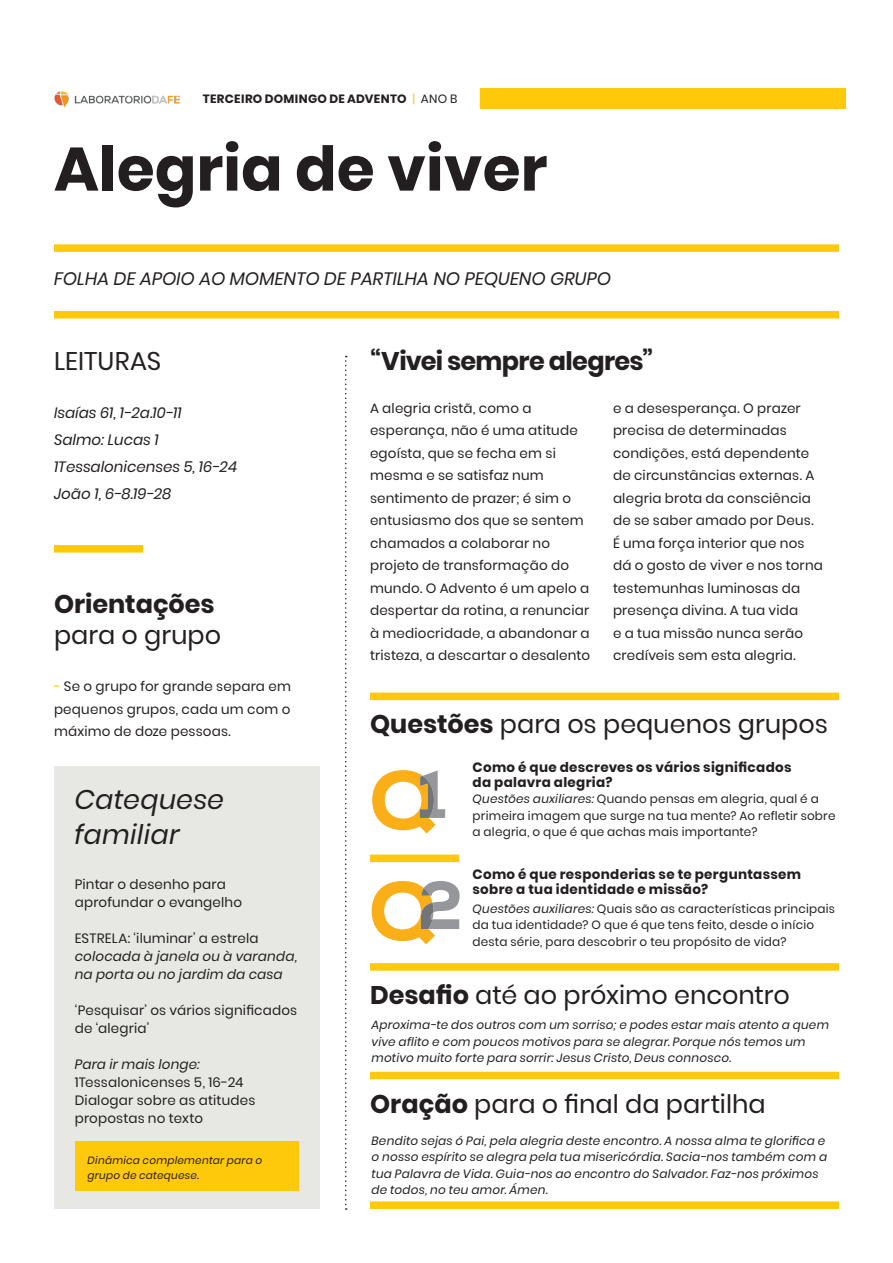
<style>
.page{position:relative;width:893px;height:1263px;background:#fff}
.page>*{position:absolute;margin:0;border:0;box-sizing:border-box;transform-origin:0 0}
._41_Header_black_Tit{font:700 61.5px "Poppins";color:#231f20}
._14_Small_Title_blac{font:italic 27px "Poppins";letter-spacing:.01em;color:#231f20}
._25_Slogan_black_Tit{font:25.5px "Poppins";color:#231f20}
._25_Slogan_black_Tit-2{font:700 25.5px/30.6px "Poppins";color:#231f20}
._25_Slogan_black_Tit-3{font:700 25.5px "Poppins";letter-spacing:-.025em;color:#231f20}
._12_Subheader_black{font:italic 18px "Poppins";color:#231f20}
.t1{font:italic 15px "Poppins";color:#231f20}
._8_Content_black_Sou{font:13.5px/22.5px "Poppins";letter-spacing:.015em;color:#231f20}
._14_Small_Title_blac-2{font:700 13.5px/15px "Poppins";letter-spacing:.025em;color:#231f20}
._8_Content_black_Sou-2{font:italic 13.5px/18px "Poppins";letter-spacing:.015em;color:#231f20}
._8_Content_black_Sou-3{font:italic 12px/16.5px "Poppins";letter-spacing:.02em;color:#231f20}
._8_Content_black_Sou-4{font:12px/16.5px "Poppins";letter-spacing:.02em;color:#231f20}
._8_Content_black_Sou-5{font:700 12px "Poppins";letter-spacing:.02em;color:#231f20}
._6_Content_black_Sou{font:italic 10.5px/15px "Poppins";letter-spacing:.025em;color:#231f20}
.s1{font-weight:400;color:#fec80b}
.s2{font-weight:400}
.s3{color:#fec80b}
.s4{font-style:normal}
.s5{font-style:italic}
.s6{font-weight:700}
</style>
<div class="page">
<div style="left:370px;top:963px;width:469px;height:8px;background:#fec80b"></div>
<div style="left:54px;top:766px;width:265px;height:443px;background:#e7e8e4"></div>
<div style="left:75px;top:1141px;width:223px;height:49px;background:#fec80b"></div>
<svg style="left:345px;top:356px;width:2px;height:854px"></svg>
<div style="left:480px;top:88px;width:366px;height:21px;background:#fec80b"></div>
<div style="left:54px;top:244px;width:785px;height:8px;background:#fec80b"></div>
<div style="left:54px;top:311px;width:785px;height:7px;background:#fec80b"></div>
<div style="left:370px;top:693px;width:469px;height:7px;background:#fec80b"></div>
<div style="left:370px;top:854px;width:89px;height:8px;background:#fec80b"></div>
<div style="left:54px;top:545px;width:89px;height:8px;background:#fec80b"></div>
<div style="left:370px;top:1201px;width:469px;height:8px;background:#fec80b"></div>
<img style="left:54px;top:91px;width:126px;height:17px">
<svg style="left:372px;top:770px;width:73px;height:63px"></svg>
<svg style="left:372px;top:881px;width:88px;height:63px"></svg>
<div style="left:370px;top:1072px;width:469px;height:7px;background:#fec80b"></div>
<p class="_8_Content_black_Sou-5" style="left:203px;top:92px;width:256px">TERCEIRO DOMINGO DE ADVENTO <span class="s1">|</span> <span class="s2">ANO B</span></p>
<p class="_41_Header_black_Tit" style="left:54px;top:133px;width:495px">Alegria de viver</p>
<p class="_12_Subheader_black" style="left:54px;top:268px;width:559px">FOLHA DE APOIO AO MOMENTO DE PARTILHA NO PEQUENO GRUPO</p>
<p class="_25_Slogan_black_Tit" style="left:54px;top:346px;width:109px">LEITURAS</p>
<p class="_25_Slogan_black_Tit-3" style="left:370px;top:346px;width:285px">“Vivei sempre alegres”</p>
<p class="t1" style="left:54px;top:404px;width:129px">Isaías 61, 1-2a.10-11</p>
<p class="t1" style="left:54px;top:431px;width:106px">Salmo: Lucas 1</p>
<p class="t1" style="left:54px;top:458px;width:184px">1Tessalonicenses 5, 16-24</p>
<p class="t1" style="left:54px;top:485px;width:119px">João 1, 6-8.19-28</p>
<p class="_25_Slogan_black_Tit-2" style="left:54px;top:589px;width:169px">Orientações <span class="s2">para o grupo</span></p>
<p class="_8_Content_black_Sou" style="left:54px;top:675px;width:238px;text-align:justify"><span class="s3">-</span> Se o grupo for grande separa em pequenos grupos, cada um com o máximo de doze pessoas.</p>
<p class="_14_Small_Title_blac" style="left:75px;top:783px;width:151px">Catequese</p>
<p class="_14_Small_Title_blac" style="left:75px;top:819px;width:106px">familiar</p>
<p class="_8_Content_black_Sou" style="left:75px;top:875px;width:169px;line-height:18px">Pintar o desenho para aprofundar o evangelho</p>
<p class="_8_Content_black_Sou-2" style="left:75px;top:929px;width:224px"><span class="s4">ESTRELA: ‘iluminar’ a estrela </span>colocada à janela ou à varanda, na porta ou no jardim da casa</p>
<p class="_8_Content_black_Sou" style="left:75px;top:1001px;width:224px;line-height:18px">‘Pesquisar’ os vários significados de ‘alegria’</p>
<p class="_8_Content_black_Sou" style="left:75px;top:1055px;width:170px;line-height:18px"><span class="s5">Para ir mais longe:<br></span>1Tessalonicenses 5, 16-24</p>
<p class="_8_Content_black_Sou" style="left:75px;top:1091px;width:182px;line-height:18px">Dialogar sobre as atitudes propostas no texto</p>
<p class="_6_Content_black_Sou" style="left:87px;top:1152px;width:176px">Dinâmica complementar para o grupo de catequese.</p>
<p class="_8_Content_black_Sou" style="left:370px;top:397px;width:222px">A alegria cristã, como a esperança, não é uma atitude egoísta, que se fecha em si mesma e se satisfaz num sentimento de prazer; é sim o entusiasmo dos que se sentem chamados a colaborar no projeto de transformação do mundo. O Advento é um apelo a despertar da rotina, a renunciar à mediocridade, a abandonar a tristeza, a descartar o desalento</p>
<p class="_8_Content_black_Sou" style="left:613px;top:397px;width:211px">e a desesperança. O prazer precisa de determinadas condições, está dependente de circunstâncias externas. A alegria brota da consciência de se saber amado por Deus.<br>É uma força interior que nos dá o gosto de viver e nos torna testemunhas luminosas da presença divina. A tua vida<br>e a tua missão nunca serão credíveis sem esta alegria.</p>
<p class="_25_Slogan_black_Tit" style="left:370px;top:710px;width:459px"><span class="s6">Questões</span> para os pequenos grupos</p>
<p class="_14_Small_Title_blac-2" style="left:472px;top:759px;width:320px">Como é que descreves os vários significados da palavra alegria?</p>
<p class="_8_Content_black_Sou-4" style="left:472px;top:791px;width:364px"><span class="s5">Questões auxiliares:</span> Quando pensas em alegria, qual é a primeira imagem que surge na tua mente? Ao refletir sobre a alegria, o que é que achas mais importante?</p>
<p class="_14_Small_Title_blac-2" style="left:472px;top:867px;width:330px">Como é que responderias se te perguntassem sobre a tua identidade e missão?</p>
<p class="_8_Content_black_Sou-4" style="left:472px;top:900px;width:364px"><span class="s5">Questões auxiliares:</span> Quais são as características principais da tua identidade? O que é que tens feito, desde o início desta série, para descobrir o teu propósito de vida?</p>
<p class="_25_Slogan_black_Tit" style="left:370px;top:980px;width:421px"><span class="s6">Desafio</span> até ao próximo encontro</p>
<p class="_8_Content_black_Sou-3" style="left:371px;top:1017px;width:459px">Aproxima-te dos outros com um sorriso; e podes estar mais atento a quem vive aflito e com poucos motivos para se alegrar. Porque nós temos um motivo muito forte para sorrir: Jesus Cristo, Deus connosco.</p>
<p class="_25_Slogan_black_Tit" style="left:370px;top:1089px;width:397px"><span class="s6">Oração</span> para o final da partilha</p>
<p class="_8_Content_black_Sou-3" style="left:371px;top:1132px;width:457px">Bendito sejas ó Pai, pela alegria deste encontro. A nossa alma te glorifica e o nosso espírito se alegra pela tua misericórdia. Sacia-nos também com a tua Palavra de Vida. Guia-nos ao encontro do Salvador. Faz-nos próximos de todos, no teu amor. Ámen.</p>
</div>
